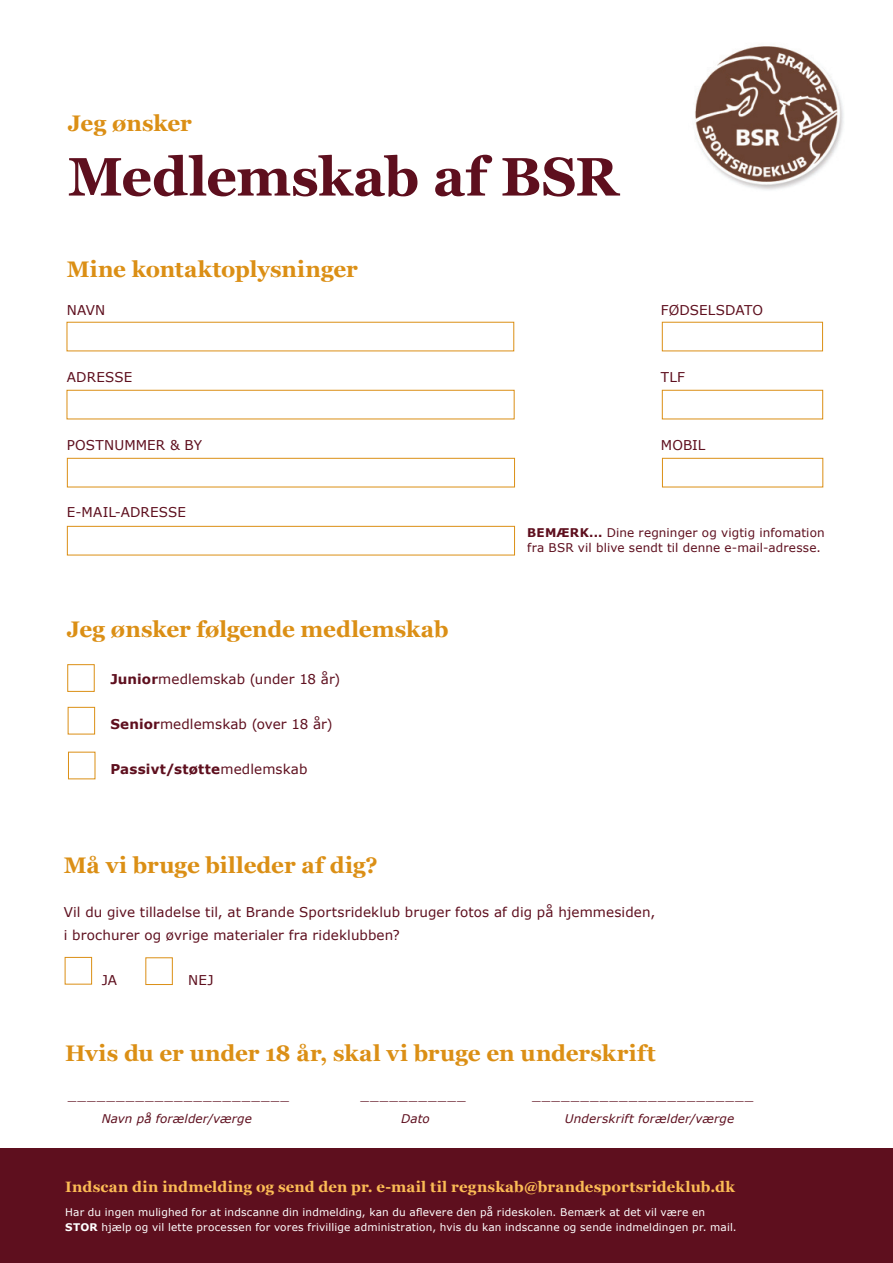
<style>
.page{position:relative;width:893px;height:1263px;background:#fff}
.page>*{position:absolute;margin:0;border:0;box-sizing:border-box;transform-origin:0 0}
.t1{font:700 54px "Georgia";letter-spacing:-.005em;color:#5e0f1e}
.t2{font:700 22.5px "Georgia";letter-spacing:-.005em;color:#db8f15}
.BROED{font:700 15px "Georgia";letter-spacing:.01em;color:#fcbc55}
.BROED-2{font:13.5px "Verdana";letter-spacing:.005em;color:#5e0f1e}
.BROED-3{font:700 13.5px "Verdana";letter-spacing:.015em;color:#5e0f1e}
.BROED-4{font:12px/15px "Verdana";letter-spacing:.01em;color:#5e0f1e}
.BROED-5{font:italic 12px "Verdana";letter-spacing:.01em;color:#5e0f1e}
.BROED-6{font:10.5px "Verdana";letter-spacing:.015em;color:#fff}
.s1{font-weight:700}
.s2{font-weight:400}
</style>
<div class="page">
<div style="left:0;top:1148px;width:893px;height:115px;background:#5e0f1e"></div>
<img style="left:695px;top:46px;width:149px;height:144px">
<div style="left:67px;top:390px;width:447px;height:29px;border:1px solid #db8f15"></div>
<div style="left:662px;top:390px;width:161px;height:29px;border:1px solid #db8f15"></div>
<div style="left:67px;top:458px;width:448px;height:29px;border:1px solid #db8f15"></div>
<div style="left:67px;top:526px;width:448px;height:29px;border:1px solid #db8f15"></div>
<div style="left:68px;top:707px;width:27px;height:27px;border:1px solid #db8f15"></div>
<div style="left:146px;top:957px;width:27px;height:28px;border:1px solid #db8f15"></div>
<div style="left:65px;top:957px;width:27px;height:27px;border:1px solid #db8f15"></div>
<div style="left:662px;top:458px;width:161px;height:29px;border:1px solid #db8f15"></div>
<h2 class="t2" style="left:68px;top:110px;width:126px">Jeg ønsker</h2>
<h1 class="t1" style="left:68px;top:146px;width:552px">Medlemskab af BSR</h1>
<h2 class="t2" style="left:67px;top:256px;width:293px">Mine kontaktoplysninger</h2>
<p class="BROED-2" style="left:67px;top:301px;width:40px">NAVN</p>
<p class="BROED-2" style="left:661px;top:301px;width:104px">FØDSELSDATO</p>
<p class="BROED-2" style="left:67px;top:369px;width:67px">ADRESSE</p>
<p class="BROED-2" style="left:661px;top:369px;width:26px">TLF</p>
<p class="BROED-2" style="left:67px;top:436px;width:137px">POSTNUMMER &amp; BY</p>
<p class="BROED-2" style="left:661px;top:436px;width:46px">MOBIL</p>
<p class="BROED-2" style="left:67px;top:504px;width:121px">E-MAIL-ADRESSE</p>
<h2 class="t2" style="left:67px;top:616px;width:383px">Jeg ønsker følgende medlemskab</h2>
<p class="BROED-2" style="left:110px;top:670px;width:232px"><span class="s1">Junior</span>medlemskab (under 18 år)</p>
<p class="BROED-2" style="left:110px;top:715px;width:224px"><span class="s1">Senior</span>medlemskab (over 18 år)</p>
<p class="BROED-3" style="left:110px;top:760px;width:199px">Passivt/støtte<span class="s2">medlemskab</span></p>
<h2 class="t2" style="left:64px;top:853px;width:315px">Må vi bruge billeder af dig?</h2>
<p class="BROED-4" style="left:527px;top:525px;width:299px"><span class="s1">BEMÆRK...</span> Dine regninger og vigtig infomation fra BSR vil blive sendt til denne e-mail-adresse.</p>
<p class="BROED-2" style="left:64px;top:903px;width:593px">Vil du give tilladelse til, at Brande Sportsrideklub bruger fotos af dig på hjemmesiden,</p>
<p class="BROED-2" style="left:64px;top:926px;width:338px">i brochurer og øvrige materialer fra rideklubben?</p>
<p class="BROED-2" style="left:102px;top:971px;width:17px">JA</p>
<p class="BROED-2" style="left:188px;top:971px;width:27px">NEJ</p>
<h2 class="t2" style="left:65px;top:1041px;width:592px">Hvis du er under 18 år, skal vi bruge en underskrift</h2>
<p class="BROED-2" style="left:68px;top:1086px;width:223px">_______________________</p>
<p class="BROED-2" style="left:360px;top:1086px;width:107px">___________</p>
<p class="BROED-2" style="left:532px;top:1086px;width:223px">_______________________</p>
<p class="BROED-5" style="left:102px;top:1110px;width:152px">Navn på forælder/værge</p>
<p class="BROED-5" style="left:401px;top:1110px;width:30px">Dato</p>
<p class="BROED-5" style="left:565px;top:1110px;width:171px">Underskrift forælder/værge</p>
<p class="BROED" style="left:65px;top:1179px;width:671px">Indscan din indmelding og send den pr. e-mail til regnskab@brandesportsrideklub.dk</p>
<p class="BROED-6" style="left:65px;top:1205px;width:641px">Har du ingen mulighed for at indscanne din indmelding, kan du aflevere den på rideskolen. Bemærk at det vil være en</p>
<p class="BROED-6" style="left:65px;top:1220px;width:673px"><span class="s1">STOR</span> hjælp og vil lette processen for vores frivillige administration, hvis du kan indscanne og sende indmeldingen pr. mail.</p>
</div>
